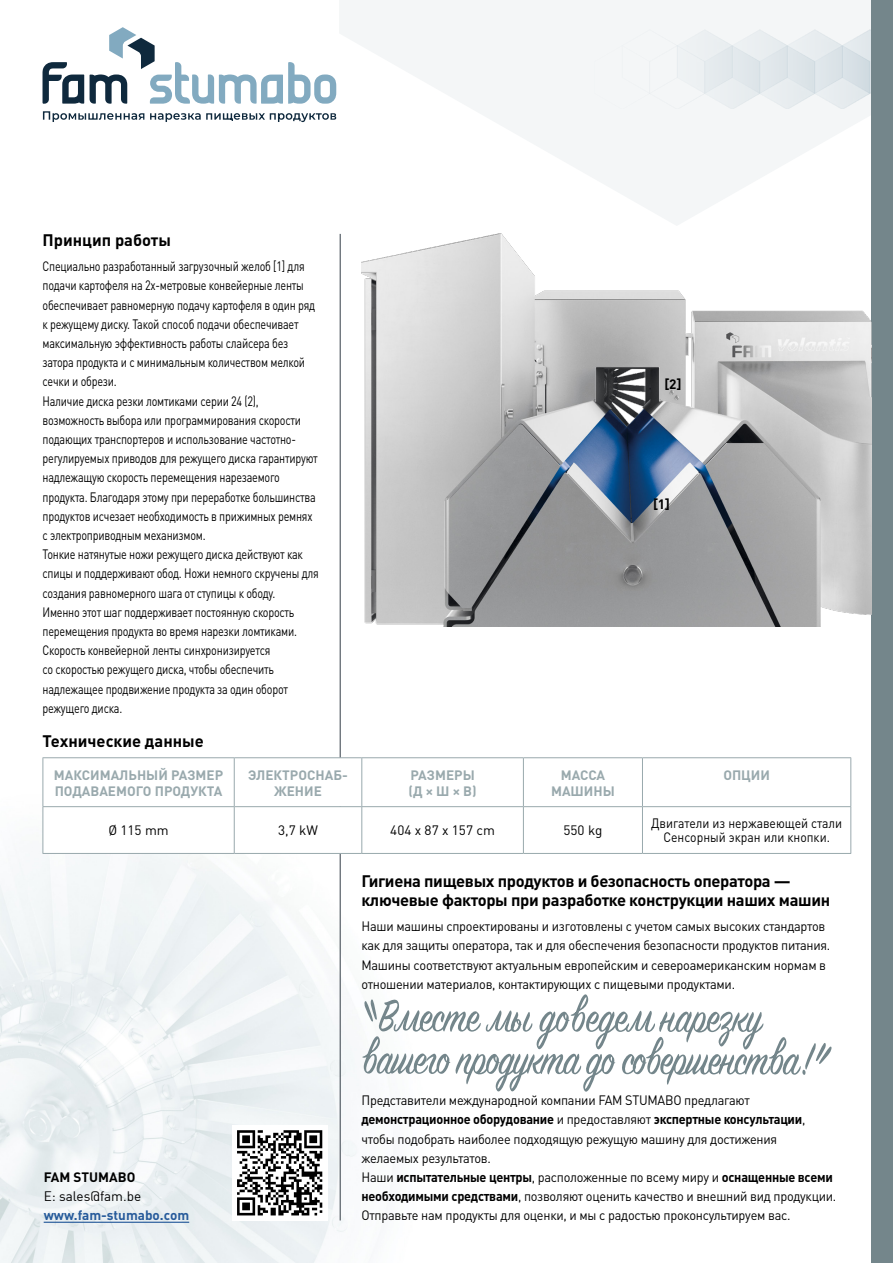
<style>
.page{position:relative;width:893px;height:1263px;background:#fff}
.page>*{position:absolute;margin:0;border:0;box-sizing:border-box;transform-origin:0 0}
.Titel{font:700 16.5px/19.2px "DIN Pro";letter-spacing:-.02em;color:#000}
.Titel-2{font:700 16.5px "DIN Pro";color:#000}
.Txt{font:13.5px/19.2px "DIN Pro";letter-spacing:-.02em;color:#000;scale:.8 1}
.Txt-2{font:13.5px/19.2px "DIN Pro";letter-spacing:-.02em;color:#000;scale:.94 1}
.Tabel_Header{font:700 13.5px/16.5px "DIN Pro";color:#99a9ad}
.Tabel_splitsen_russisch{font:13.5px "DIN Pro";color:#000;scale:.9 1}
.Tabel{font:13.5px "DIN Pro";color:#000}
.t1{font:700 13.5px "DIN";color:#275b9b}
.t2{font:700 13.5px "DIN";color:#000}
.t3{font:13.5px "DIN";color:#000}
.s1{font-weight:700}
</style>
<div class="page">
<img style="left:0;top:69px;width:872px;height:1194px">
<svg style="left:339px;top:0;width:533px;height:226px;fill:#f4f6f7"></svg>
<img style="left:594px;top:27px;width:278px;height:81px">
<div style="left:872px;top:0;width:21px;height:1263px;background:#74868b"></div>
<hr style="left:340px;top:234px;width:1px;height:986px;background:#343e47">
<hr style="left:44px;top:1222px;width:145px;height:1px;background:#275b9b">
<div style="left:232px;top:1125px;width:95px;height:95px;background:#fff"></div>
<svg style="left:362px;top:994px;width:470px;height:98px"></svg>
<svg style="left:43px;top:62px;width:41px;height:42px"></svg>
<svg style="left:90px;top:27px;width:246px;height:77px"></svg>
<svg style="left:43px;top:111px;width:101px;height:11px"></svg>
<svg style="left:150px;top:113px;width:186px;height:9px"></svg>
<svg style="left:237px;top:1130px;width:85px;height:85px"></svg>
<svg style="left:44px;top:758px;width:806px;height:95px"></svg>
<hr style="left:43px;top:757px;width:191px;height:1px;background:#99a9ad">
<hr style="left:43px;top:758px;width:1px;height:48px;background:#99a9ad">
<hr style="left:234px;top:757px;width:128px;height:1px;background:#99a9ad">
<hr style="left:234px;top:758px;width:1px;height:48px;background:#99a9ad">
<hr style="left:362px;top:757px;width:161px;height:1px;background:#99a9ad">
<hr style="left:361px;top:758px;width:1px;height:48px;background:#99a9ad">
<hr style="left:523px;top:757px;width:119px;height:1px;background:#99a9ad">
<hr style="left:523px;top:758px;width:1px;height:48px;background:#99a9ad">
<hr style="left:642px;top:757px;width:209px;height:1px;background:#99a9ad">
<hr style="left:642px;top:758px;width:1px;height:48px;background:#99a9ad">
<hr style="left:850px;top:758px;width:1px;height:48px;background:#99a9ad">
<hr style="left:43px;top:806px;width:191px;height:1px;background:#99a9ad">
<hr style="left:43px;top:807px;width:1px;height:46px;background:#99a9ad">
<hr style="left:234px;top:806px;width:128px;height:1px;background:#99a9ad">
<hr style="left:234px;top:807px;width:1px;height:46px;background:#99a9ad">
<hr style="left:362px;top:806px;width:161px;height:1px;background:#99a9ad">
<hr style="left:361px;top:807px;width:1px;height:46px;background:#99a9ad">
<hr style="left:523px;top:806px;width:119px;height:1px;background:#99a9ad">
<hr style="left:523px;top:807px;width:1px;height:46px;background:#99a9ad">
<hr style="left:642px;top:806px;width:209px;height:1px;background:#99a9ad">
<hr style="left:642px;top:807px;width:1px;height:46px;background:#99a9ad">
<hr style="left:850px;top:807px;width:1px;height:46px;background:#99a9ad">
<hr style="left:43px;top:853px;width:191px;height:1px;background:#99a9ad">
<hr style="left:234px;top:853px;width:128px;height:1px;background:#99a9ad">
<hr style="left:362px;top:853px;width:161px;height:1px;background:#99a9ad">
<hr style="left:523px;top:853px;width:119px;height:1px;background:#99a9ad">
<hr style="left:642px;top:853px;width:209px;height:1px;background:#99a9ad">
<img style="left:361px;top:234px;width:511px;height:393px">
<p class="Titel-2" style="left:43px;top:229px;width:130px">Принцип работы</p>
<p class="Txt" style="left:43px;top:256px;width:342px">Специально разработанный загрузочный желоб [1] для подачи картофеля на 2х-метровые конвейерные ленты обеспечивает равномерную подачу картофеля в один ряд к режущему диску. Такой способ подачи обеспечивает максимальную эффективность работы слайсера без затора продукта и с минимальным количеством мелкой сечки и обрези.</p>
<p class="Txt" style="left:43px;top:391px;width:346px">Наличие диска резки ломтиками серии 24 (2), возможность выбора или программирования скорости подающих транспортеров и использование частотно&shy;регулируемых приводов для режущего диска гарантируют надлежащую скорость перемещения нарезаемого продукта. Благодаря этому при переработке большинства продуктов исчезает необходимость в прижимных ремнях с электроприводным механизмом.</p>
<p class="Txt" style="left:43px;top:544px;width:347px">Тонкие натянутые ножи режущего диска действуют как спицы и поддерживают обод. Ножи немного скручены для создания равномерного шага от ступицы к ободу.</p>
<p class="Txt" style="left:43px;top:602px;width:320px">Именно этот шаг поддерживает постоянную скорость перемещения продукта во время нарезки ломтиками.</p>
<p class="Txt" style="left:43px;top:640px;width:308px">Скорость конвейерной ленты синхронизируется<br>со скоростью режущего диска, чтобы обеспечить надлежащее продвижение продукта за один оборот режущего диска.</p>
<p class="t2" style="left:664px;top:375px;width:18px">[2]</p>
<p class="t2" style="left:653px;top:495px;width:18px">[1]</p>
<p class="Titel-2" style="left:43px;top:729px;width:163px">Технические данные</p>
<p class="Tabel_Header" style="left:54px;top:766px;width:171px">МАКСИМАЛЬНЫЙ РАЗМЕР<br>ПОДАВАЕМОГО ПРОДУКТА</p>
<p class="Tabel_Header" style="left:248px;top:766px;width:101px;text-align:center">ЭЛЕКТРОСНАБ-<br>ЖЕНИЕ</p>
<p class="Tabel_Header" style="left:409px;top:766px;width:69px">РАЗМЕРЫ (Д × Ш × В)</p>
<p class="Tabel_Header" style="left:551px;top:766px;width:65px;text-align:center">МАССА<br>МАШИНЫ</p>
<p class="Tabel_Header" style="left:723px;top:766px;width:48px">ОПЦИИ</p>
<p class="Tabel" style="left:108px;top:821px;width:62px">Ø 115 mm</p>
<p class="Tabel" style="left:278px;top:821px;width:41px">3,7 kW</p>
<p class="Tabel" style="left:390px;top:821px;width:106px">404 x 87 x 157 cm</p>
<p class="Tabel" style="left:563px;top:821px;width:40px">550 kg</p>
<p class="Tabel_splitsen_russisch" style="left:651px;top:814px;width:214px">Двигатели из нержавеющей стали</p>
<p class="Tabel_splitsen_russisch" style="left:663px;top:828px;width:187px">Сенсорный экран или кнопки.</p>
<p class="t2" style="left:44px;top:1168px;width:93px">FAM STUMABO</p>
<p class="t3" style="left:44px;top:1188px;width:99px">E: sales@fam.be</p>
<p class="t1" style="left:44px;top:1207px;width:147px">www.fam-stumabo.com</p>
<p class="Titel" style="left:361px;top:871px;width:470px">Гигиена пищевых продуктов и безопасность оператора — ключевые факторы при разработке конструкции наших машин</p>
<p class="Txt-2" style="left:361px;top:916px;width:500px">Наши машины спроектированы и изготовлены с учетом самых высоких стандартов как для защиты оператора, так и для обеспечения безопасности продуктов питания.<br>Машины соответствуют актуальным европейским и североамериканским нормам в отношении материалов, контактирующих с пищевыми продуктами.</p>
<p class="Txt-2" style="left:361px;top:1090px;width:507px">Представители международной компании FAM STUMABO предлагают <span class="s1">демонстрационное оборудование</span> и предоставляют <span class="s1">экспертные консультации</span>, чтобы подобрать наиболее подходящую режущую машину для достижения желаемых результатов.<br>Наши <span class="s1">испытательные центры</span>, расположенные по всему миру и <span class="s1">оснащенные всеми необходимыми средствами</span>, позволяют оценить качество и внешний вид продукции.<br>Отправьте нам продукты для оценки, и мы с радостью проконсультируем вас.</p>
</div>
